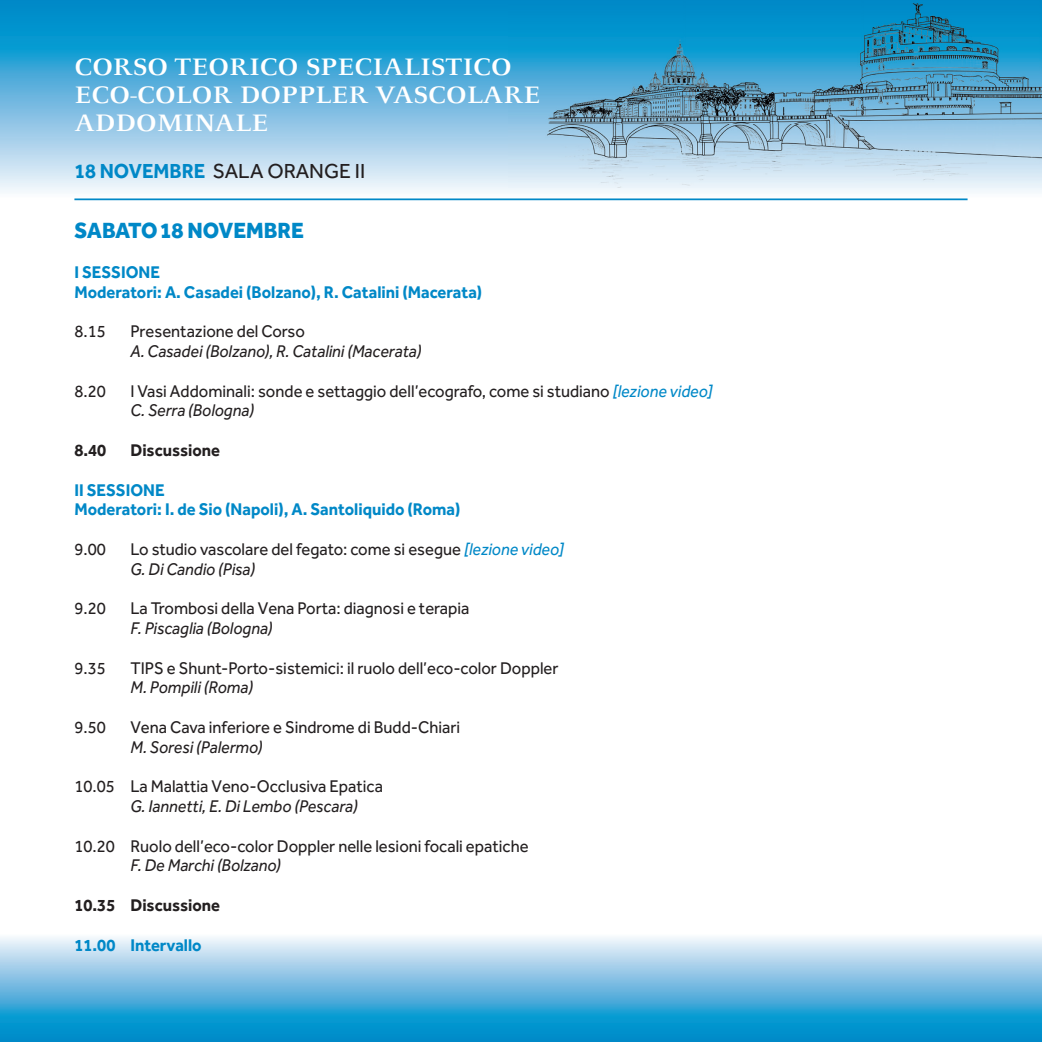
<style>
.page{position:relative;width:1042px;height:1042px;background:#fff}
.page>*{position:absolute;margin:0;border:0;box-sizing:border-box;transform-origin:0 0}
.t1{font:600 26.25px/28px "FF Celeste";color:#fff;scale:1.1 1}
.t2{font:800 22.75px "Effra";color:#0088c7;scale:.95 1}
.t3{font:21px "Effra";color:#231f20}
.t4{font:17.5px/19.8px "Effra";color:#231f20;scale:.95 1}
.t5{font:italic 17.5px "Effra";color:#231f20;scale:.95 1}
.t6{font:700 17.5px/19.8px "Effra";color:#0088c7;scale:.95 1}
.t7{font:700 17.5px "Effra";color:#231f20;scale:.95 1}
.s1{font-weight:700;color:#0088c7}
.s2{font-style:italic;color:#0088c7}
.s3{font-style:italic}
</style>
<div class="page">
<svg style="left:0;top:937px;width:1042px;height:105px;background:#67b9df"></svg>
<svg style="left:0;top:0;width:1042px;height:193px;background:#6cbae0"></svg>
<img style="left:508px;top:0;width:534px;height:187px">
<hr style="left:74px;top:198px;width:893px;height:2px;background:#0088c7">
<h1 class="t1" style="left:74px;top:52px;width:425px">CORSO TEORICO SPECIALISTICO<br>ECO-COLOR DOPPLER VASCOLARE<br>ADDOMINALE</h1>
<p class="t3" style="left:74px;top:158px;width:292px"><span class="s1">18 NOVEMBRE</span> SALA ORANGE II</p>
<h2 class="t2" style="left:74px;top:217px;width:243px">SABATO 18 NOVEMBRE</h2>
<p class="t6" style="left:74px;top:262px;width:431px">I SESSIONE<br>Moderatori: A. Casadei (Bolzano), R. Catalini (Macerata)</p>
<p class="t4" style="left:74px;top:321px;width:35px">8.15</p>
<p class="t4" style="left:130px;top:321px;width:185px">Presentazione del Corso</p>
<p class="t5" style="left:130px;top:341px;width:308px">A. Casadei (Bolzano), R. Catalini (Macerata)</p>
<p class="t4" style="left:74px;top:381px;width:35px">8.20</p>
<p class="t4" style="left:130px;top:381px;width:614px">I Vasi Addominali: sonde e settaggio dell’ecografo, come si studiano <span class="s2">[lezione video]<br></span><span class="s3">C. Serra (Bologna)</span></p>
<p class="t7" style="left:74px;top:439px;width:35px">8.40</p>
<p class="t7" style="left:130px;top:439px;width:96px">Discussione</p>
<p class="t6" style="left:74px;top:479px;width:408px">II SESSIONE<br>Moderatori: I. de Sio (Napoli), A. Santoliquido (Roma)</p>
<p class="t4" style="left:74px;top:539px;width:35px">9.00</p>
<p class="t4" style="left:130px;top:539px;width:458px">Lo studio vascolare del fegato: come si esegue <span class="s2">[lezione video]<br></span><span class="s3">G. Di Candio (Pisa)</span></p>
<p class="t4" style="left:74px;top:598px;width:35px">9.20</p>
<p class="t4" style="left:130px;top:598px;width:358px">La Trombosi della Vena Porta: diagnosi e terapia</p>
<p class="t5" style="left:130px;top:618px;width:151px">F. Piscaglia (Bologna)</p>
<p class="t4" style="left:74px;top:658px;width:35px">9.35</p>
<p class="t4" style="left:130px;top:658px;width:452px">TIPS e Shunt-Porto-sistemici: il ruolo dell’eco-color Doppler</p>
<p class="t5" style="left:130px;top:677px;width:130px">M. Pompili (Roma)</p>
<p class="t4" style="left:74px;top:717px;width:35px">9.50</p>
<p class="t4" style="left:130px;top:717px;width:348px">Vena Cava inferiore e Sindrome di Budd-Chiari</p>
<p class="t5" style="left:130px;top:737px;width:140px">M. Soresi (Palermo)</p>
<p class="t4" style="left:74px;top:776px;width:326px">10.05 La Malattia Veno-Occlusiva Epatica</p>
<p class="t5" style="left:130px;top:796px;width:241px">G. Iannetti, E. Di Lembo (Pescara)</p>
<p class="t4" style="left:74px;top:835px;width:480px">10.20 Ruolo dell’eco-color Doppler nelle lesioni focali epatiche</p>
<p class="t5" style="left:130px;top:855px;width:160px">F. De Marchi (Bolzano)</p>
<p class="t7" style="left:74px;top:894px;width:155px">10.35 Discussione</p>
<p class="t6" style="left:74px;top:935px;width:135px">11.00 Intervallo</p>
</div>
